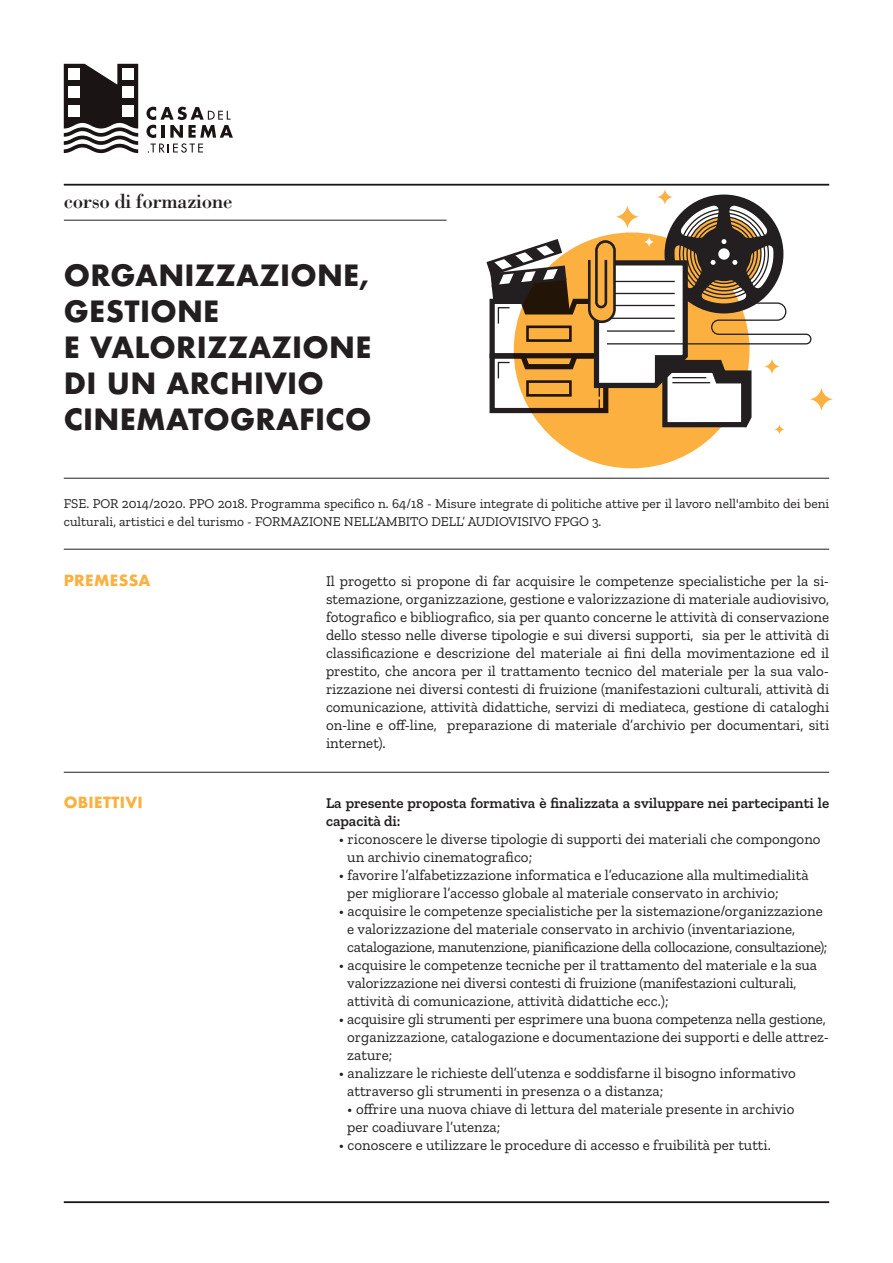
<style>
.page{position:relative;width:893px;height:1263px;background:#fff}
.page>*{position:absolute;margin:0;border:0;box-sizing:border-box;transform-origin:0 0}
.t1{font:700 28.5px "Futura";letter-spacing:.01em;color:#231f20}
.t2{font:21px "Bodoni Std";letter-spacing:-.02em;color:#231f20}
.t3{font:15px/18px "Zilla Slab";color:#231f20;text-align:justify}
.t4{font:600 15px/18px "Zilla Slab";color:#231f20}
.t5{font:15px "Zilla Slab";letter-spacing:-.02em;color:#231f20}
.t6{font:700 15px "Futura";letter-spacing:.02em;color:#fbb03f}
.t7{font:13.5px/18px "Zilla Slab";color:#231f20}
</style>
<div class="page">
<hr style="left:64px;top:1201px;width:765px;height:2px;background:#1a1415">
<svg style="left:64px;top:64px;width:74px;height:89px"></svg>
<svg style="left:146px;top:107px;width:87px;height:46px"></svg>
<div style="left:69px;top:68px;width:11px;height:12px;background:#fff"></div>
<div style="left:69px;top:87px;width:11px;height:11px;background:#fff"></div>
<div style="left:69px;top:105px;width:11px;height:11px;background:#fff"></div>
<div style="left:122px;top:68px;width:11px;height:12px;background:#fff"></div>
<div style="left:122px;top:87px;width:11px;height:11px;background:#fff"></div>
<div style="left:122px;top:105px;width:11px;height:11px;background:#fff"></div>
<hr style="left:64px;top:220px;width:383px;height:1px;background:#231f20">
<hr style="left:64px;top:478px;width:765px;height:1px;background:#231f20">
<hr style="left:64px;top:184px;width:765px;height:2px;background:#1a1415">
<hr style="left:64px;top:549px;width:765px;height:1px;background:#231f20">
<hr style="left:64px;top:772px;width:765px;height:1px;background:#231f20">
<div style="left:514px;top:232px;width:236px;height:236px;background:#fbb03f;border-radius:50%"></div>
<svg style="left:486px;top:190px;width:346px;height:244px"></svg>
<p class="t2" style="left:64px;top:188px;width:170px">corso di formazione</p>
<p class="t1" style="left:64px;top:254px;width:307px">ORGANIZZAZIONE,</p>
<p class="t1" style="left:64px;top:290px;width:157px">GESTIONE</p>
<p class="t1" style="left:64px;top:326px;width:309px">E VALORIZZAZIONE</p>
<p class="t1" style="left:64px;top:362px;width:262px">DI UN ARCHIVIO</p>
<p class="t1" style="left:64px;top:398px;width:309px">CINEMATOGRAFICO</p>
<p class="t7" style="left:64px;top:494px;width:767px">FSE. POR 2014/2020. PPO 2018. Programma specifico n. 64/18 - Misure integrate di politiche attive per il lavoro nell'ambito dei beni culturali, artistici e del turismo - FORMAZIONE NELL’AMBITO DELL’ AUDIOVISIVO FPGO 3.</p>
<p class="t6" style="left:64px;top:569px;width:88px">PREMESSA</p>
<p class="t6" style="left:64px;top:791px;width:81px">OBIETTIVI</p>
<p class="t3" style="left:326px;top:572px;width:505px">Il progetto si propone di far acquisire le competenze specialistiche per la si&shy;stemazione, organizzazione, gestione e valorizzazione di materiale audiovisivo, fotografico e bibliografico, sia per quanto concerne le attività di conservazione dello stesso nelle diverse tipologie e sui diversi supporti, sia per le attività di classificazione e descrizione del materiale ai fini della movimentazione ed il prestito, che ancora per il trattamento tecnico del materiale per la sua valo&shy;rizzazione nei diversi contesti di fruizione (manifestazioni culturali, attività di comunicazione, attività didattiche, servizi di mediateca, gestione di cataloghi on-line e off-line, preparazione di materiale d’archivio per documentari, siti internet).</p>
<p class="t4" style="left:326px;top:794px;width:505px">La presente proposta formativa è finalizzata a sviluppare nei partecipanti le capacità di:</p>
<p class="t3" style="left:339px;top:830px;width:483px">• riconoscere le diverse tipologie di supporti dei materiali che compongono</p>
<p class="t3" style="left:347px;top:848px;width:186px">un archivio cinematografico;</p>
<p class="t3" style="left:339px;top:866px;width:471px">• favorire l’alfabetizzazione informatica e l’educazione alla multimedialità</p>
<p class="t3" style="left:347px;top:884px;width:433px">per migliorare l’accesso globale al materiale conservato in archivio;</p>
<p class="t3" style="left:339px;top:902px;width:486px">• acquisire le competenze specialistiche per la sistemazione/organizzazione</p>
<p class="t3" style="left:347px;top:920px;width:449px">e valorizzazione del materiale conservato in archivio (inventariazione,</p>
<p class="t5" style="left:347px;top:939px;width:482px">catalogazione, manutenzione, pianificazione della collocazione, consultazione);</p>
<p class="t3" style="left:339px;top:956px;width:480px">• acquisire le competenze tecniche per il trattamento del materiale e la sua</p>
<p class="t3" style="left:347px;top:974px;width:451px">valorizzazione nei diversi contesti di fruizione (manifestazioni culturali,</p>
<p class="t3" style="left:347px;top:992px;width:323px">attività di comunicazione, attività didattiche ecc.);</p>
<p class="t3" style="left:339px;top:1010px;width:489px">• acquisire gli strumenti per esprimere una buona competenza nella gestione,</p>
<p class="t3" style="left:347px;top:1028px;width:483px">organizzazione, catalogazione e documentazione dei supporti e delle attrez&shy;zature;</p>
<p class="t3" style="left:339px;top:1064px;width:459px">• analizzare le richieste dell’utenza e soddisfarne il bisogno informativo</p>
<p class="t3" style="left:347px;top:1082px;width:317px">attraverso gli strumenti in presenza o a distanza;</p>
<p class="t3" style="left:347px;top:1100px;width:449px">• offrire una nuova chiave di lettura del materiale presente in archivio</p>
<p class="t3" style="left:347px;top:1118px;width:155px">per coadiuvare l’utenza;</p>
<p class="t3" style="left:339px;top:1136px;width:434px">• conoscere e utilizzare le procedure di accesso e fruibilità per tutti.</p>
</div>
